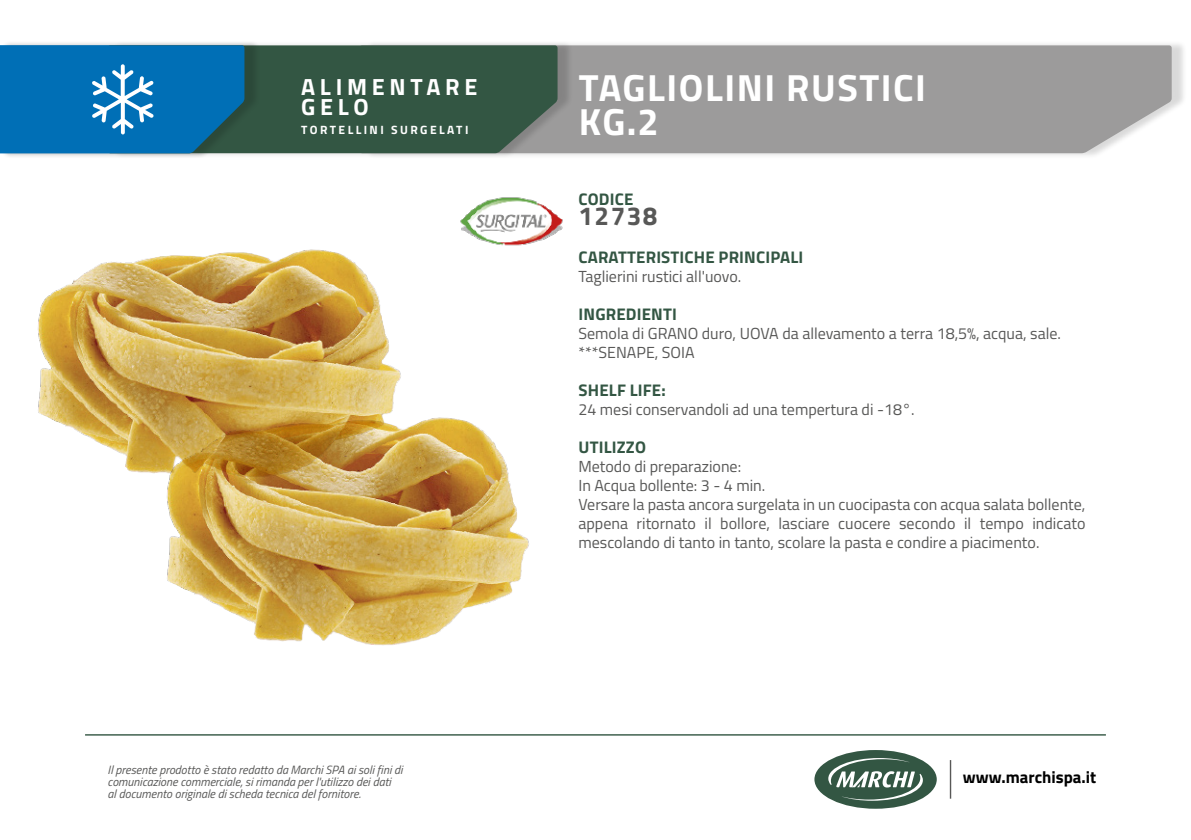
<style>
.page{position:relative;width:1191px;height:840px;background:#fff}
.page>*{position:absolute;margin:0;border:0;box-sizing:border-box;transform-origin:0 0}
.t1{font:700 37.8px "Titillium Web";letter-spacing:.04em;color:#fff}
.t2{font:700 26px "Titillium Web";letter-spacing:.06em;color:#585857}
.t3{font:700 23.4px "Titillium Web";letter-spacing:.2em;color:#fff}
.t4{font:700 16.8px "Titillium Web";letter-spacing:.01em;color:#335643}
.t5{font:700 16.8px "Titillium Web";color:#000}
.t6{font:16px/19px "Titillium Web";color:#585857;text-align:justify}
.t7{font:italic 12px/12px "Titillium Web";color:#585857}
.t8{font:700 12px "Titillium Web";letter-spacing:.2em;color:#fff}
</style>
<div class="page">
<img style="left:38px;top:249px;width:351px;height:225px">
<div style="left:364px;top:40px;width:823px;height:119px;background:#000;opacity:.15"></div>
<div style="left:573px;top:45px;width:598px;height:108px;background:#9c9b9b"></div>
<div style="left:112px;top:40px;width:461px;height:119px;background:#000;opacity:.15"></div>
<div style="left:260px;top:45px;width:297px;height:108px;background:#335643"></div>
<div style="left:0;top:40px;width:260px;height:119px;background:#000;opacity:.15"></div>
<svg style="left:0;top:45px;width:244px;height:108px;background:#0e74b3"></svg>
<img style="left:460px;top:197px;width:103px;height:49px">
<img style="left:162px;top:348px;width:367px;height:298px">
<hr style="left:949px;top:759px;width:2px;height:39px;background:#585857">
<div style="left:814px;top:749px;width:122px;height:59px;background:#335643;border-radius:50%"></div>
<svg style="left:828px;top:757px;width:95px;height:43px"></svg>
<hr style="left:85px;top:733px;width:1021px;height:2px;background:#335643">
<p class="t3" style="left:301px;top:69px;width:178px">ALIMENTARE</p>
<p class="t3" style="left:301px;top:89px;width:69px">GELO</p>
<p class="t8" style="left:301px;top:121px;width:169px">TORTELLINI SURGELATI</p>
<p class="t7" style="left:108px;top:762px;width:296px">Il presente prodotto è stato redatto da Marchi SPA ai soli fini di comunicazione commerciale, si rimanda per l'utilizzo dei dati<br>al documento originale di scheda tecnica del fornitore.</p>
<p class="t1" style="left:578px;top:59px;width:349px">TAGLIOLINI RUSTICI</p>
<p class="t1" style="left:578px;top:93px;width:82px">KG.2</p>
<p class="t4" style="left:578px;top:186px;width:56px">CODICE</p>
<p class="t2" style="left:578px;top:195px;width:81px">12738</p>
<p class="t4" style="left:578px;top:244px;width:226px">CARATTERISTICHE PRINCIPALI</p>
<p class="t6" style="left:578px;top:265px;width:164px">Taglierini rustici all'uovo.</p>
<p class="t4" style="left:578px;top:301px;width:100px">INGREDIENTI</p>
<p class="t6" style="left:578px;top:322px;width:484px">Semola di GRANO duro, UOVA da allevamento a terra 18,5%, acqua, sale.</p>
<p class="t6" style="left:578px;top:341px;width:118px">***SENAPE, SOIA</p>
<p class="t4" style="left:578px;top:377px;width:89px">SHELF LIFE:</p>
<p class="t6" style="left:578px;top:398px;width:337px">24 mesi conservandoli ad una tempertura di -18°.</p>
<p class="t4" style="left:578px;top:434px;width:69px">UTILIZZO</p>
<p class="t6" style="left:578px;top:455px;width:164px">Metodo di preparazione:</p>
<p class="t6" style="left:578px;top:474px;width:188px">In Acqua bollente: 3 - 4 min.</p>
<p class="t6" style="left:578px;top:493px;width:508px">Versare la pasta ancora surgelata in un cuocipasta con acqua salata bollente, appena ritornato il bollore, lasciare cuocere secondo il tempo indicato mescolando di tanto in tanto, scolare la pasta e condire a piacimento.</p>
<p class="t5" style="left:963px;top:764px;width:135px">www.marchispa.it</p>
</div>
